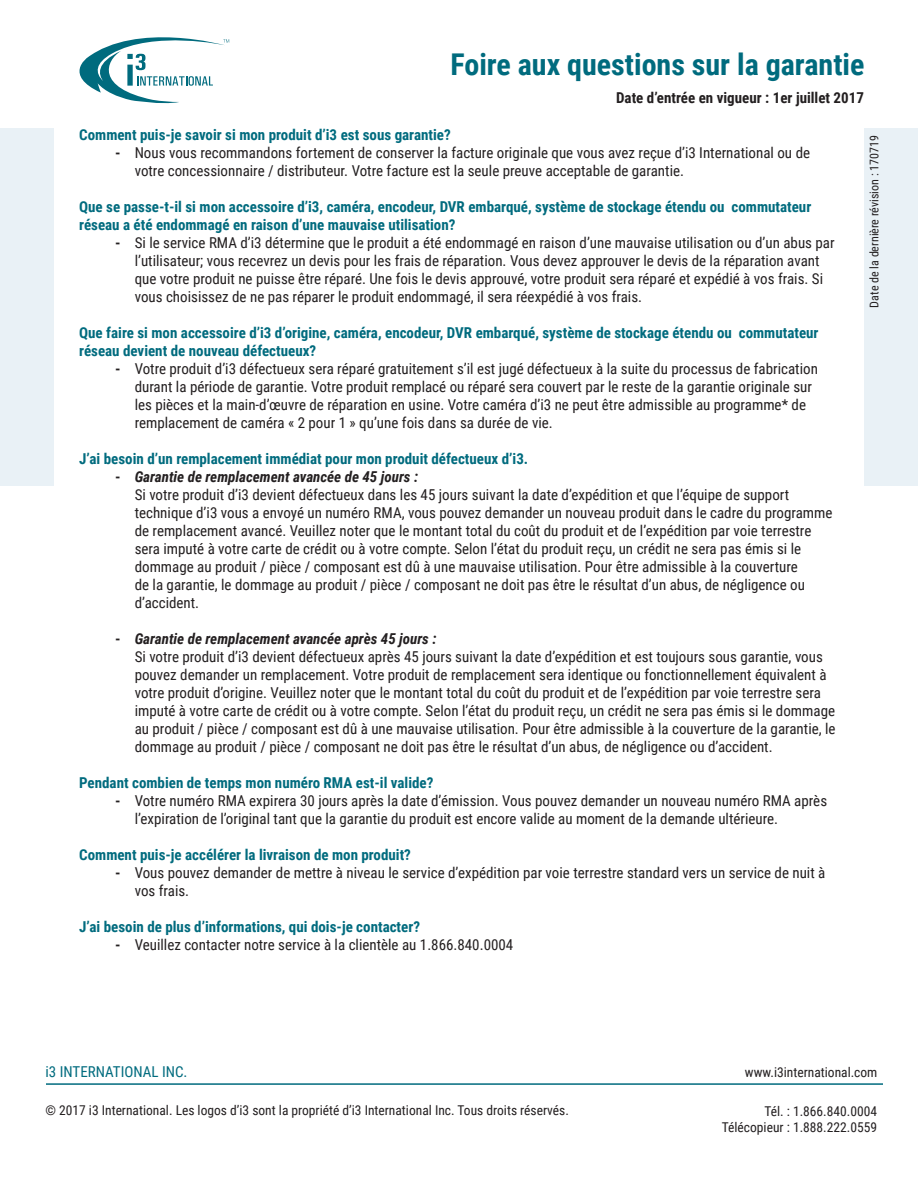
<style>
.page{position:relative;width:918px;height:1188px;background:#fff}
.page>*{position:absolute;margin:0;border:0;box-sizing:border-box;transform-origin:0 0}
.t1{font:700 30px "Roboto Condensed";color:#006b7e}
.t2{font:15px/18px "Roboto Condensed";color:#231f20}
.Body_Bold{font:700 15px/18px "Roboto Condensed";color:#006b7e}
.t3{font:700 15px "Roboto Condensed";color:#231f20}
.t4{font:15px "Roboto Condensed";color:#006b7e}
.t5{font:13.5px/16.2px "Roboto Condensed";color:#231f20;text-align:right}
.t6{font:12px "Roboto Condensed";color:#231f20}
.s1{font-weight:700}
.s2{font-weight:700;font-style:italic}
</style>
<div class="page">
<svg style="left:79px;top:37px;width:150px;height:67px"></svg>
<div style="left:0;top:129px;width:54px;height:357px;background:#e9f1f6"></div>
<div style="left:864px;top:128px;width:54px;height:357px;background:#e9f1f6"></div>
<hr style="left:46px;top:1083px;width:837px;height:2px;background:#006b7e">
<h1 class="t1" style="left:450px;top:43px;width:416px">Foire aux questions sur la garantie</h1>
<p class="t3" style="left:616px;top:87px;width:249px">Date d’entrée en vigueur : 1er juillet 2017</p>
<p class="Body_Bold" style="left:79px;top:125px;width:373px">Comment puis-je savoir si mon produit d’i3 est sous garantie?</p>
<p class="t2" style="left:135px;top:143px;width:677px;text-indent:-20px"><span class="s1">-</span> Nous vous recommandons fortement de conserver la facture originale que vous avez reçue d’i3 International ou de votre concessionnaire / distributeur. Votre facture est la seule preuve acceptable de garantie.</p>
<p class="Body_Bold" style="left:79px;top:197px;width:734px">Que se passe-t-il si mon accessoire d’i3, caméra, encodeur, DVR embarqué, système de stockage étendu ou commutateur réseau a été endommagé en raison d’une mauvaise utilisation?</p>
<p class="t2" style="left:135px;top:233px;width:701px;text-indent:-20px"><span class="s1">-</span> Si le service RMA d’i3 détermine que le produit a été endommagé en raison d’une mauvaise utilisation ou d’un abus par l’utilisateur; vous recevrez un devis pour les frais de réparation. Vous devez approuver le devis de la réparation avant que votre produit ne puisse être réparé. Une fois le devis approuvé, votre produit sera réparé et expédié à vos frais. Si vous choisissez de ne pas réparer le produit endommagé, il sera réexpédié à vos frais.</p>
<p class="Body_Bold" style="left:79px;top:323px;width:741px">Que faire si mon accessoire d’i3 d’origine, caméra, encodeur, DVR embarqué, système de stockage étendu ou commutateur réseau devient de nouveau défectueux?</p>
<p class="t2" style="left:135px;top:359px;width:685px;text-indent:-20px"><span class="s1">-</span> Votre produit d’i3 défectueux sera réparé gratuitement s’il est jugé défectueux à la suite du processus de fabrication durant la période de garantie. Votre produit remplacé ou réparé sera couvert par le reste de la garantie originale sur les pièces et la main-d’œuvre de réparation en usine. Votre caméra d’i3 ne peut être admissible au programme* de remplacement de caméra « 2 pour 1 » qu’une fois dans sa durée de vie.</p>
<p class="Body_Bold" style="left:79px;top:449px;width:451px">J’ai besoin d’un remplacement immédiat pour mon produit défectueux d’i3.</p>
<p class="t2" style="left:135px;top:467px;width:699px;text-indent:-20px"><span class="s1">-</span> <span class="s2">Garantie de remplacement avancée de 45 jours :<br></span>Si votre produit d’i3 devient défectueux dans les 45 jours suivant la date d’expédition et que l’équipe de support technique d’i3 vous a envoyé un numéro RMA, vous pouvez demander un nouveau produit dans le cadre du programme de remplacement avancé. Veuillez noter que le montant total du coût du produit et de l’expédition par voie terrestre sera imputé à votre carte de crédit ou à votre compte. Selon l’état du produit reçu, un crédit ne sera pas émis si le dommage au produit / pièce / composant est dû à une mauvaise utilisation. Pour être admissible à la couverture<br>de la garantie, le dommage au produit / pièce / composant ne doit pas être le résultat d’un abus, de négligence ou d’accident.</p>
<p class="t2" style="left:135px;top:629px;width:702px;text-indent:-20px"><span class="s1">-</span> <span class="s2">Garantie de remplacement avancée après 45 jours :<br></span>Si votre produit d’i3 devient défectueux après 45 jours suivant la date d’expédition et est toujours sous garantie, vous pouvez demander un remplacement. Votre produit de remplacement sera identique ou fonctionnellement équivalent à votre produit d’origine. Veuillez noter que le montant total du coût du produit et de l’expédition par voie terrestre sera imputé à votre carte de crédit ou à votre compte. Selon l’état du produit reçu, un crédit ne sera pas émis si le dommage au produit / pièce / composant est dû à une mauvaise utilisation. Pour être admissible à la couverture de la garantie, le dommage au produit / pièce / composant ne doit pas être le résultat d’un abus, de négligence ou d’accident.</p>
<p class="Body_Bold" style="left:79px;top:773px;width:356px">Pendant combien de temps mon numéro RMA est-il valide?</p>
<p class="t2" style="left:135px;top:791px;width:694px;text-indent:-20px"><span class="s1">-</span> Votre numéro RMA expirera 30 jours après la date d’émission. Vous pouvez demander un nouveau numéro RMA après l’expiration de l’original tant que la garantie du produit est encore valide au moment de la demande ultérieure.</p>
<p class="Body_Bold" style="left:79px;top:845px;width:333px">Comment puis-je accélérer la livraison de mon produit?</p>
<p class="t2" style="left:135px;top:863px;width:692px;text-indent:-20px"><span class="s1">-</span> Vous pouvez demander de mettre à niveau le service d’expédition par voie terrestre standard vers un service de nuit à vos frais.</p>
<p class="Body_Bold" style="left:79px;top:917px;width:342px">J’ai besoin de plus d’informations, qui dois-je contacter?</p>
<p class="t2" style="left:115px;top:935px;width:400px"><span class="s1">-</span> Veuillez contacter notre service à la clientèle au 1.866.840.0004</p>
<p class="t6" style="left:866px;top:308px;width:174px;rotate:-90deg">Date de la dernière révision : 170719</p>
<p class="t5" style="left:745px;top:1063px;width:134px">www.i3international.com</p>
<p class="t4" style="left:45px;top:1061px;width:144px">i3 INTERNATIONAL INC.</p>
<p class="t5" style="left:45px;top:1101px;width:525px">© 2017 i3 International. Les logos d’i3 sont la propriété d’i3 International Inc. Tous droits réservés.</p>
<p class="t5" style="left:722px;top:1102px;width:157px">Tél. : 1.866.840.0004<br>Télécopieur : 1.888.222.0559</p>
</div>
